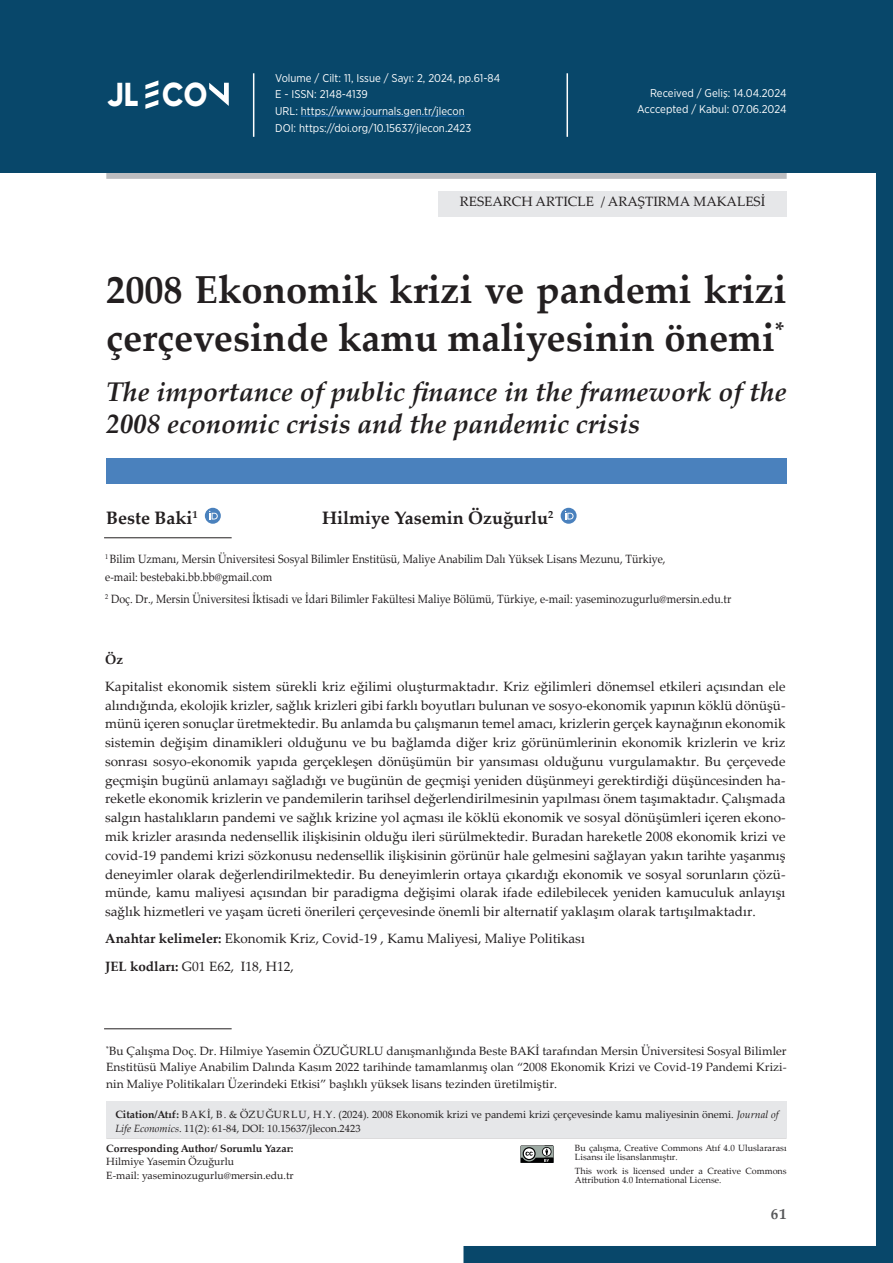
<style>
.page{position:relative;width:893px;height:1263px;background:#fff}
.page>*{position:absolute;margin:0;border:0;box-sizing:border-box;transform-origin:0 0}
.t1{font:700 39px/48px "Palatino Linotype";color:#231f20}
.t2{font:800 33.15px "Gilroy";color:#fff;scale:.9 1}
.t3{font:italic 700 27px/32.4px "Palatino Linotype";color:#231f20}
.t4{font:700 18px "Palatino Linotype";color:#231f20}
.t5{font:700 15px "Palatino Linotype";color:#57585a}
.t6{font:13.5px/18.8px "Palatino Linotype";color:#231f20;text-align:justify}
.t7{font:700 13.5px "Palatino Linotype";color:#231f20}
.t8{font:12px/16.5px "Palatino Linotype";color:#231f20;text-align:justify}
.t9{font:12px/17.7px "Palatino Linotype";color:#231f20;scale:.9 1}
.t10{font:11.25px/16.5px "Gotham Narrow";color:#fff}
.t11{font:10.5px/13.5px "Palatino Linotype";color:#231f20}
.t12{font:700 10.5px "Palatino Linotype";color:#231f20}
.t13{font:9px/9px "Palatino Linotype";color:#231f20}
.s1{font-weight:700}
.s2{font-style:italic}
</style>
<div class="page">
<svg style="left:463px;top:173px;width:430px;height:1090px"></svg>
<div style="left:106px;top:459px;width:680px;height:25px;background:#4a81bd"></div>
<svg style="left:205px;top:508px;width:16px;height:16px"></svg>
<svg style="left:209px;top:511px;width:9px;height:8px"></svg>
<svg style="left:561px;top:508px;width:16px;height:16px"></svg>
<svg style="left:565px;top:511px;width:9px;height:8px"></svg>
<hr style="left:104px;top:537px;width:128px;height:1px;background:#231f20">
<hr style="left:104px;top:1028px;width:128px;height:1px;background:#231f20">
<div style="left:106px;top:168px;width:681px;height:11px;background:#bcbdc0"></div>
<div style="left:438px;top:191px;width:349px;height:25px;background:#e6e7e9"></div>
<hr style="left:106px;top:1137px;width:681px;height:1px;background:#231f20">
<div style="left:106px;top:1101px;width:681px;height:36px;background:#e6e7e9"></div>
<div style="left:0;top:0;width:893px;height:173px;background:#08476a"></div>
<hr style="left:301px;top:116px;width:164px;height:1px;background:#1b69b4">
<hr style="left:253px;top:73px;width:1px;height:64px;background:#fff">
<hr style="left:566px;top:73px;width:2px;height:64px;background:#fff">
<svg style="left:209px;top:83px;width:20px;height:23px"></svg>
<svg style="left:145px;top:80px;width:13px;height:29px"></svg>
<svg style="left:520px;top:1145px;width:34px;height:18px"></svg>
<p class="t10" style="left:275px;top:70px;width:227px">Volume / Cilt: 11, Issue / Sayı: 2, 2024, pp.61-84<br>E - ISSN: 2148-4139<br>URL: https://www.journals.gen.tr/jlecon<br>DOI: https://doi.org/10.15637/jlecon.2423</p>
<h2 class="t2" style="left:107px;top:73px;width:113px">JL CO</h2>
<p class="t10" style="left:637px;top:84px;width:151px;text-align:right">Received / Geliş: 14.04.2024<br>Acccepted / Kabul: 07.06.2024</p>
<p class="t6" style="left:460px;top:191px;width:307px">RESEARCH ARTICLE / ARAŞTIRMA MAKALESİ</p>
<h1 class="t1" style="left:106px;top:265px;width:682px">2008 Ekonomik krizi ve pandemi krizi çerçevesinde kamu maliyesinin önemi<sup>*</sup></h1>
<h3 class="t3" style="left:106px;top:374px;width:682px">The importance of public finance in the framework of the<br>2008 economic crisis and the pandemic crisis</h3>
<h3 class="t4" style="left:106px;top:505px;width:93px">Beste Baki<sup>1</sup></h3>
<h3 class="t4" style="left:322px;top:505px;width:233px">Hilmiye Yasemin Özuğurlu<sup>2</sup></h3>
<p class="t9" style="left:105px;top:550px;width:624px"><sup>1</sup> Bilim Uzmanı, Mersin Üniversitesi Sosyal Bilimler Enstitüsü, Maliye Anabilim Dalı Yüksek Lisans Mezunu, Türkiye, e-mail: bestebaki.bb.bb@gmail.com</p>
<p class="t9" style="left:105px;top:590px;width:697px"><sup>2</sup> Doç. Dr., Mersin Üniversitesi İktisadi ve İdari Bilimler Fakültesi Maliye Bölümü, Türkiye, e-mail: yaseminozugurlu@mersin.edu.tr</p>
<p class="t7" style="left:105px;top:649px;width:19px">Öz</p>
<p class="t6" style="left:105px;top:676px;width:682px">Kapitalist ekonomik sistem sürekli kriz eğilimi oluşturmaktadır. Kriz eğilimleri dönemsel etkileri açısından ele alındığında, ekolojik krizler, sağlık krizleri gibi farklı boyutları bulunan ve sosyo-ekonomik yapının köklü dönüşü&shy;münü içeren sonuçlar üretmektedir. Bu anlamda bu çalışmanın temel amacı, krizlerin gerçek kaynağının ekonomik sistemin değişim dinamikleri olduğunu ve bu bağlamda diğer kriz görünümlerinin ekonomik krizlerin ve kriz sonrası sosyo-ekonomik yapıda gerçekleşen dönüşümün bir yansıması olduğunu vurgulamaktır. Bu çerçevede geçmişin bugünü anlamayı sağladığı ve bugünün de geçmişi yeniden düşünmeyi gerektirdiği düşüncesinden ha&shy;reketle ekonomik krizlerin ve pandemilerin tarihsel değerlendirilmesinin yapılması önem taşımaktadır. Çalışmada salgın hastalıkların pandemi ve sağlık krizine yol açması ile köklü ekonomik ve sosyal dönüşümleri içeren ekono&shy;mik krizler arasında nedensellik ilişkisinin olduğu ileri sürülmektedir. Buradan hareketle 2008 ekonomik krizi ve covid-19 pandemi krizi sözkonusu nedensellik ilişkisinin görünür hale gelmesini sağlayan yakın tarihte yaşanmış deneyimler olarak değerlendirilmektedir. Bu deneyimlerin ortaya çıkardığı ekonomik ve sosyal sorunların çözü&shy;münde, kamu maliyesi açısından bir paradigma değişimi olarak ifade edilebilecek yeniden kamuculuk anlayışı sağlık hizmetleri ve yaşam ücreti önerileri çerçevesinde önemli bir alternatif yaklaşım olarak tartışılmaktadır.</p>
<p class="t6" style="left:105px;top:924px;width:481px;line-height:27.3px"><span class="s1">Anahtar kelimeler:</span> Ekonomik Kriz, Covid-19 , Kamu Maliyesi, Maliye Politikası<br><span class="s1">JEL kodları:</span> G01 E62, I18, H12,</p>
<p class="t8" style="left:106px;top:1042px;width:682px"><sup>*</sup>Bu Çalışma Doç. Dr. Hilmiye Yasemin ÖZUĞURLU danışmanlığında Beste BAKİ tarafından Mersin Üniversitesi Sosyal Bilimler Enstitüsü Maliye Anabilim Dalında Kasım 2022 tarihinde tamamlanmış olan “2008 Ekonomik Krizi ve Covid-19 Pandemi Krizi&shy;nin Maliye Politikaları Üzerindeki Etkisi” başlıklı yüksek lisans tezinden üretilmiştir.</p>
<p class="t11" style="left:115px;top:1107px;width:665px"><span class="s1">Citation/Atıf:</span> BAKİ, B. &amp; ÖZUĞURLU, H.Y. (2024). 2008 Ekonomik krizi ve pandemi krizi çerçevesinde kamu maliyesinin önemi. <span class="s2">Journal of<br>Life Economics</span>. 11(2): 61-84, DOI: 10.15637/jlecon.2423</p>
<p class="t12" style="left:106px;top:1141px;width:189px">Corresponding Author/ Sorumlu Yazar:</p>
<p class="t11" style="left:106px;top:1154px;width:189px">Hilmiye Yasemin Özuğurlu<br>E-mail: yaseminozugurlu@mersin.edu.tr</p>
<p class="t13" style="left:575px;top:1143px;width:213px">Bu çalışma, Creative Commons Atıf 4.0 Uluslararası<br>Lisansı ile lisanslanmıştır.</p>
<p class="t13" style="left:575px;top:1166px;width:213px">This work is licensed under a Creative Commons<br>Attribution 4.0 International License.</p>
<p class="t5" style="left:771px;top:1203px;width:17px">61</p>
</div>
